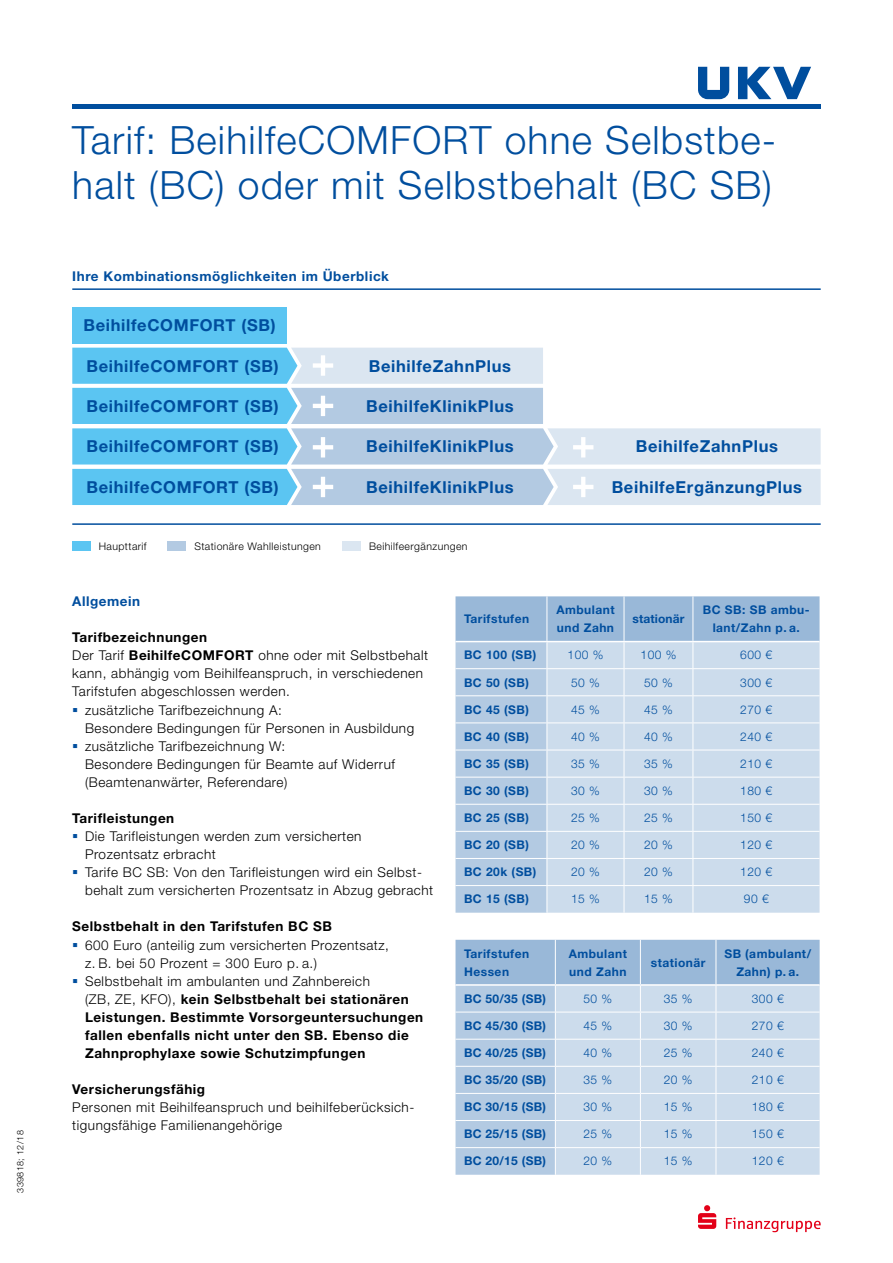
<style>
.page{position:relative;width:893px;height:1263px;background:#fff}
.page>*{position:absolute;margin:0;border:0;box-sizing:border-box;transform-origin:0 0}
.t1{font:300 39px/45px "Helvetica Neue LT Pro";letter-spacing:.03em;color:#004e9e}
.t2{font:700 16.5px "Helvetica Neue LT Pro";letter-spacing:.04em;color:#004e9e}
.t3{font:300 13.5px/18.1px "Helvetica Neue LT Pro";letter-spacing:.04em;color:#000}
.t4{font:700 13.5px/18.1px "Helvetica Neue LT Pro";letter-spacing:.04em;color:#000}
.t5{font:700 13.5px "Helvetica Neue LT Pro";letter-spacing:.04em;color:#004e9e}
.t6{font:700 12px/18px "Helvetica Neue LT Pro";letter-spacing:.04em;color:#004e9e}
.t7{font:300 12px "Helvetica Neue LT Pro";letter-spacing:.04em;color:#004e9e}
.t8{font:700 12px "Helvetica Neue LT Pro";letter-spacing:.01em;color:#004e9e}
.t9{font:300 10.5px "Helvetica Neue LT Pro";letter-spacing:.04em;color:#000}
.t10{font:300 9px "Helvetica Neue LT Pro";letter-spacing:.04em;color:#000}
.s1{font-weight:700}
.s2{font-weight:300}
</style>
<div class="page">
<svg style="left:698px;top:1205px;width:123px;height:27px"></svg>
<hr style="left:72px;top:104px;width:749px;height:4px;background:#004e9e">
<svg style="left:698px;top:67px;width:31px;height:32px"></svg>
<svg style="left:738px;top:67px;width:73px;height:32px"></svg>
<svg style="left:455px;top:596px;width:364px;height:317px;background:#c5d6e9"></svg>
<hr style="left:455px;top:641px;width:92px;height:1px;background:#fff">
<hr style="left:547px;top:641px;width:77px;height:1px;background:#fff">
<hr style="left:624px;top:641px;width:69px;height:1px;background:#fff">
<hr style="left:693px;top:641px;width:126px;height:1px;background:#fff">
<svg style="left:455px;top:940px;width:365px;height:235px;background:#bfd2e6"></svg>
<hr style="left:455px;top:984px;width:100px;height:2px;background:#fff">
<hr style="left:555px;top:984px;width:85px;height:2px;background:#fff">
<hr style="left:640px;top:984px;width:76px;height:2px;background:#fff">
<hr style="left:716px;top:984px;width:104px;height:2px;background:#fff">
<hr style="left:72px;top:288px;width:749px;height:2px;background:#004e9e">
<div style="left:72px;top:307px;width:215px;height:36px;background:#5bc5f2"></div>
<svg style="left:72px;top:348px;width:749px;height:157px"></svg>
<hr style="left:72px;top:523px;width:749px;height:2px;background:#004e9e">
<div style="left:72px;top:541px;width:18px;height:9px;background:#5bc5f2"></div>
<div style="left:342px;top:541px;width:18px;height:9px;background:#dbe6f1"></div>
<div style="left:168px;top:541px;width:18px;height:9px;background:#b3cae2"></div>
<p class="t10" style="left:15px;top:1193px;width:64px;rotate:-90deg">339818; 12/18</p>
<h1 class="t1" style="left:72px;top:117px;width:706px">Tarif: BeihilfeCOMFORT ohne Selbstbe&shy;halt (BC) oder mit Selbstbehalt (BC SB)</h1>
<p class="t5" style="left:72px;top:267px;width:318px">Ihre Kombinationsmöglichkeiten im Überblick</p>
<p class="t2" style="left:83px;top:315px;width:194px">BeihilfeCOMFORT (SB)</p>
<p class="t2" style="left:86px;top:355px;width:194px">BeihilfeCOMFORT (SB)</p>
<p class="t2" style="left:86px;top:395px;width:194px">BeihilfeCOMFORT (SB)</p>
<p class="t2" style="left:86px;top:436px;width:194px">BeihilfeCOMFORT (SB)</p>
<p class="t2" style="left:86px;top:476px;width:194px">BeihilfeCOMFORT (SB)</p>
<p class="t2" style="left:369px;top:355px;width:144px">BeihilfeZahnPlus</p>
<p class="t2" style="left:366px;top:395px;width:149px">BeihilfeKlinikPlus</p>
<p class="t2" style="left:366px;top:436px;width:149px">BeihilfeKlinikPlus</p>
<p class="t2" style="left:366px;top:476px;width:149px">BeihilfeKlinikPlus</p>
<p class="t9" style="left:99px;top:539px;width:49px">Haupttarif</p>
<p class="t9" style="left:194px;top:539px;width:128px">Stationäre Wahlleistungen</p>
<p class="t9" style="left:369px;top:539px;width:100px">Beihilfeergänzungen</p>
<p class="t2" style="left:636px;top:436px;width:144px">BeihilfeZahnPlus</p>
<p class="t2" style="left:612px;top:476px;width:192px">BeihilfeErgänzungPlus</p>
<p class="t5" style="left:72px;top:593px;width:69px">Allgemein</p>
<p class="t4" style="left:72px;top:628px;width:136px">Tarifbezeichnungen</p>
<p class="t3" style="left:72px;top:646px;width:357px">Der Tarif <span class="s1">BeihilfeCOMFORT</span> ohne oder mit Selbstbehalt</p>
<p class="t3" style="left:72px;top:664px;width:352px">kann, abhängig vom Beihilfeanspruch, in verschiedenen</p>
<p class="t3" style="left:72px;top:682px;width:219px">Tarifstufen abgeschlossen werden.</p>
<p class="t3" style="left:85px;top:700px;width:198px">zusätzliche Tarifbezeichnung A:</p>
<p class="t3" style="left:85px;top:718px;width:331px">Besondere Bedingungen für Personen in Ausbildung</p>
<p class="t3" style="left:85px;top:736px;width:202px">zusätzliche Tarifbezeichnung W:</p>
<p class="t3" style="left:85px;top:754px;width:311px">Besondere Bedingungen für Beamte auf Widerruf</p>
<p class="t3" style="left:85px;top:773px;width:204px">(Beamtenanwärter, Referendare)</p>
<p class="t4" style="left:72px;top:809px;width:104px">Tarifleistungen</p>
<p class="t3" style="left:85px;top:827px;width:350px">Die Tarifleistungen werden zum versicherten Prozentsatz erbracht<br>Tarife BC SB: Von den Tarifleistungen wird ein Selbst&shy;behalt zum versicherten Prozentsatz in Abzug gebracht</p>
<p class="t4" style="left:72px;top:917px;width:261px">Selbstbehalt in den Tarifstufen BC SB</p>
<p class="t4" style="left:85px;top:935px;width:340px"><span class="s2">600 Euro (anteilig zum versicherten Prozentsatz,<br>z. B. bei 50 Prozent = 300 Euro p. a.)<br>Selbstbehalt im ambulanten und Zahnbereich<br>(ZB, ZE, KFO),</span> kein Selbstbehalt bei stationären Leistungen. Bestimmte Vorsorgeuntersuchungen fallen ebenfalls nicht unter den SB. Ebenso die Zahnprophylaxe sowie Schutzimpfungen</p>
<p class="t4" style="left:72px;top:1080px;width:134px">Versicherungsfähig</p>
<p class="t3" style="left:72px;top:1098px;width:344px">Personen mit Beihilfeanspruch und beihilfeberücksich&shy;tigungsfähige Familienangehörige</p>
<p class="t6" style="left:464px;top:610px;width:67px">Tarifstufen</p>
<p class="t6" style="left:556px;top:601px;width:60px">Ambulant und Zahn</p>
<p class="t8" style="left:632px;top:611px;width:53px">stationär</p>
<p class="t6" style="left:703px;top:601px;width:108px;text-align:center">BC SB: SB ambu&shy;lant/Zahn p. a.</p>
<p class="t6" style="left:464px;top:646px;width:74px">BC 100 (SB)</p>
<p class="t7" style="left:567px;top:648px;width:37px">100 %</p>
<p class="t7" style="left:640px;top:648px;width:37px">100 %</p>
<p class="t7" style="left:740px;top:648px;width:33px">600 €</p>
<p class="t6" style="left:464px;top:673px;width:67px">BC 50 (SB)</p>
<p class="t7" style="left:571px;top:675px;width:30px">50 %</p>
<p class="t7" style="left:644px;top:675px;width:30px">50 %</p>
<p class="t7" style="left:740px;top:675px;width:33px">300 €</p>
<p class="t6" style="left:464px;top:700px;width:67px">BC 45 (SB)</p>
<p class="t7" style="left:571px;top:702px;width:30px">45 %</p>
<p class="t7" style="left:644px;top:702px;width:30px">45 %</p>
<p class="t7" style="left:740px;top:702px;width:33px">270 €</p>
<p class="t6" style="left:464px;top:727px;width:67px">BC 40 (SB)</p>
<p class="t7" style="left:571px;top:729px;width:30px">40 %</p>
<p class="t7" style="left:644px;top:729px;width:30px">40 %</p>
<p class="t7" style="left:740px;top:729px;width:33px">240 €</p>
<p class="t6" style="left:464px;top:754px;width:67px">BC 35 (SB)</p>
<p class="t7" style="left:571px;top:756px;width:30px">35 %</p>
<p class="t7" style="left:644px;top:756px;width:30px">35 %</p>
<p class="t7" style="left:740px;top:756px;width:33px">210 €</p>
<p class="t6" style="left:464px;top:781px;width:67px">BC 30 (SB)</p>
<p class="t7" style="left:571px;top:783px;width:30px">30 %</p>
<p class="t7" style="left:644px;top:783px;width:30px">30 %</p>
<p class="t7" style="left:740px;top:783px;width:33px">180 €</p>
<p class="t6" style="left:464px;top:808px;width:67px">BC 25 (SB)</p>
<p class="t7" style="left:571px;top:810px;width:30px">25 %</p>
<p class="t7" style="left:644px;top:810px;width:30px">25 %</p>
<p class="t7" style="left:740px;top:810px;width:33px">150 €</p>
<p class="t6" style="left:464px;top:835px;width:67px">BC 20 (SB)</p>
<p class="t7" style="left:571px;top:837px;width:30px">20 %</p>
<p class="t7" style="left:644px;top:837px;width:30px">20 %</p>
<p class="t7" style="left:740px;top:837px;width:33px">120 €</p>
<p class="t6" style="left:464px;top:863px;width:74px">BC 20k (SB)</p>
<p class="t7" style="left:571px;top:865px;width:30px">20 %</p>
<p class="t7" style="left:644px;top:865px;width:30px">20 %</p>
<p class="t7" style="left:740px;top:865px;width:33px">120 €</p>
<p class="t6" style="left:464px;top:890px;width:67px">BC 15 (SB)</p>
<p class="t7" style="left:571px;top:892px;width:30px">15 %</p>
<p class="t7" style="left:644px;top:892px;width:30px">15 %</p>
<p class="t7" style="left:744px;top:892px;width:26px">90 €</p>
<p class="t6" style="left:464px;top:944px;width:67px">Tarifstufen<br>Hessen</p>
<p class="t6" style="left:569px;top:944px;width:60px">Ambulant und Zahn</p>
<p class="t6" style="left:651px;top:953px;width:56px">stationär</p>
<p class="t6" style="left:724px;top:944px;width:88px;text-align:center">SB (ambulant/<br>Zahn) p. a.</p>
<p class="t6" style="left:464px;top:989px;width:84px">BC 50/35 (SB)</p>
<p class="t7" style="left:583px;top:991px;width:30px">50 %</p>
<p class="t7" style="left:664px;top:991px;width:30px">35 %</p>
<p class="t7" style="left:752px;top:991px;width:33px">300 €</p>
<p class="t6" style="left:464px;top:1016px;width:84px">BC 45/30 (SB)</p>
<p class="t7" style="left:583px;top:1018px;width:30px">45 %</p>
<p class="t7" style="left:664px;top:1018px;width:30px">30 %</p>
<p class="t7" style="left:752px;top:1018px;width:33px">270 €</p>
<p class="t6" style="left:464px;top:1043px;width:84px">BC 40/25 (SB)</p>
<p class="t7" style="left:583px;top:1045px;width:30px">40 %</p>
<p class="t7" style="left:664px;top:1045px;width:30px">25 %</p>
<p class="t7" style="left:752px;top:1045px;width:33px">240 €</p>
<p class="t6" style="left:464px;top:1070px;width:84px">BC 35/20 (SB)</p>
<p class="t7" style="left:583px;top:1072px;width:30px">35 %</p>
<p class="t7" style="left:664px;top:1072px;width:30px">20 %</p>
<p class="t7" style="left:752px;top:1072px;width:33px">210 €</p>
<p class="t6" style="left:464px;top:1097px;width:84px">BC 30/15 (SB)</p>
<p class="t7" style="left:583px;top:1100px;width:30px">30 %</p>
<p class="t7" style="left:664px;top:1100px;width:30px">15 %</p>
<p class="t7" style="left:752px;top:1100px;width:33px">180 €</p>
<p class="t6" style="left:464px;top:1125px;width:84px">BC 25/15 (SB)</p>
<p class="t7" style="left:583px;top:1127px;width:30px">25 %</p>
<p class="t7" style="left:664px;top:1127px;width:30px">15 %</p>
<p class="t7" style="left:752px;top:1127px;width:33px">150 €</p>
<p class="t6" style="left:464px;top:1152px;width:84px">BC 20/15 (SB)</p>
<p class="t7" style="left:583px;top:1154px;width:30px">20 %</p>
<p class="t7" style="left:664px;top:1154px;width:30px">15 %</p>
<p class="t7" style="left:752px;top:1154px;width:33px">120 €</p>
</div>
